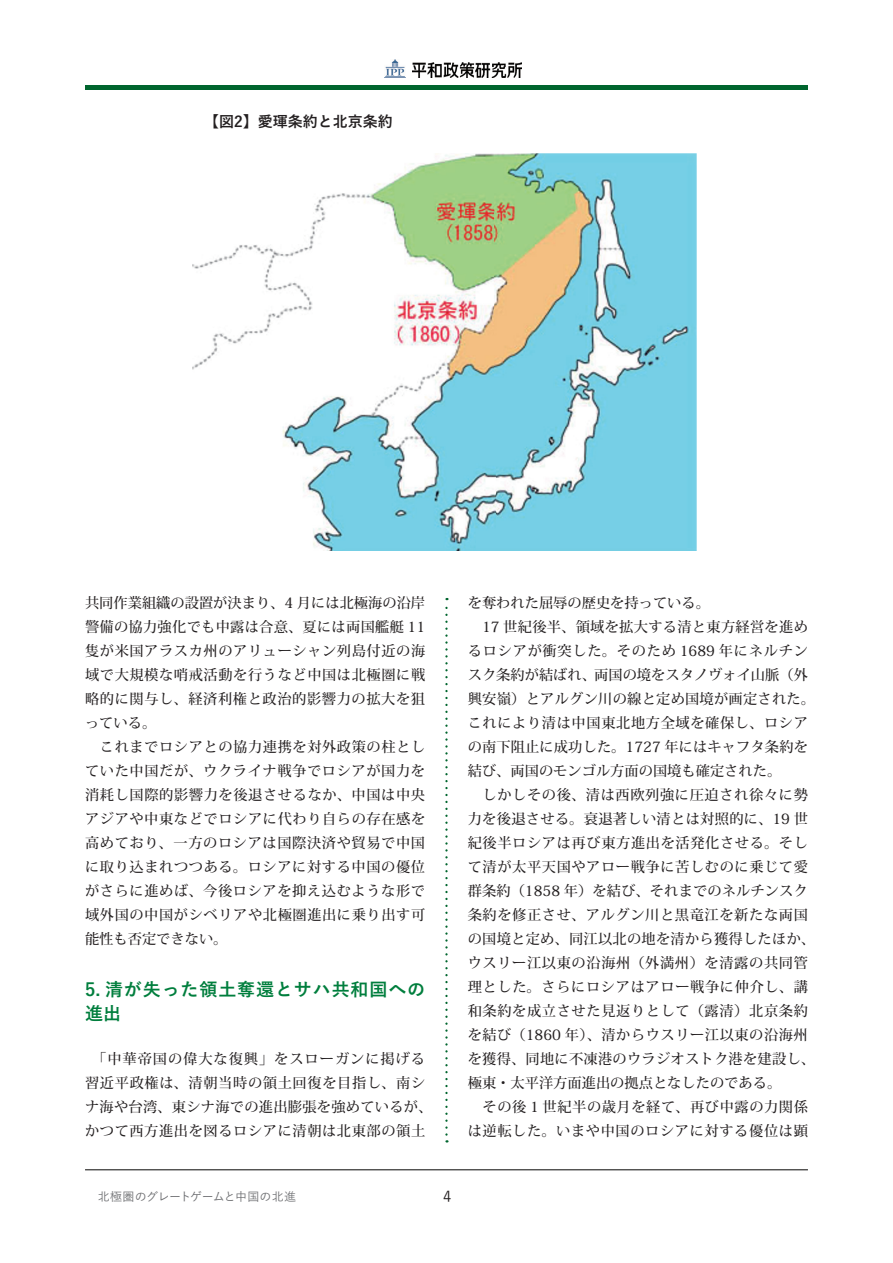
<style>
.page{position:relative;width:893px;height:1263px;background:#fff}
.page>*{position:absolute;margin:0;border:0;box-sizing:border-box;transform-origin:0 0}
.t1{font:700 18px/24px "Yu Go";letter-spacing:.05em;color:#007e3d}
.t2{font:700 15px "Yu Go";color:#231f20}
.t3{font:500 15px "Yu Go";color:#231f20}
.t4{font:500 14.25px/24px "Koz Min Pro";letter-spacing:.04em;color:#231f20}
.t5{font:500 12px "Yu Go";letter-spacing:-.03em;color:#6c6d70}
</style>
<div class="page">
<hr style="left:85px;top:1169px;width:723px;height:1px;background:#060504">
<hr style="left:85px;top:85px;width:723px;height:4px;background:#00652e">
<img style="left:385px;top:60px;width:20px;height:18px">
<img style="left:412px;top:63px;width:110px;height:14px">
<svg style="left:445px;top:598px;width:3px;height:536px"></svg>
<img style="left:193px;top:154px;width:503px;height:397px">
<p class="t2" style="left:204px;top:113px;width:190px">【図2】愛琿条約と北京条約</p>
<p class="t4" style="left:85px;top:590px;width:342px">共同作業組織の設置が決まり、4 月には北極海の沿岸警備の協力強化でも中露は合意、夏には両国艦艇 11隻が米国アラスカ州のアリューシャン列島付近の海域で大規模な哨戒活動を行うなど中国は北極圏に戦略的に関与し、経済利権と政治的影響力の拡大を狙っている。<br>　これまでロシアとの協力連携を対外政策の柱としていた中国だが、ウクライナ戦争でロシアが国力を消耗し国際的影響力を後退させるなか、中国は中央アジアや中東などでロシアに代わり自らの存在感を高めており、一方のロシアは国際決済や貿易で中国に取り込まれつつある。ロシアに対する中国の優位がさらに進めば、今後ロシアを抑え込むような形で域外国の中国がシベリアや北極圏進出に乗り出す可能性も否定できない。</p>
<p class="t1" style="left:85px;top:977px;width:342px">5. 清が失った領土奪還とサハ共和国への進出</p>
<p class="t4" style="left:85px;top:1047px;width:349px">　「中華帝国の偉大な復興」をスローガンに掲げる習近平政権は、清朝当時の領土回復を目指し、南シナ海や台湾、東シナ海での進出膨張を強めているが、かつて西方進出を図るロシアに清朝は北東部の領土</p>
<p class="t4" style="left:468px;top:591px;width:349px">を奪われた屈辱の歴史を持っている。<br>　17 世紀後半、領域を拡大する清と東方経営を進めるロシアが衝突した。そのため 1689 年にネルチンスク条約が結ばれ、両国の境をスタノヴォイ山脈（外興安嶺）とアルグン川の線と定め国境が画定された。これにより清は中国東北地方全域を確保し、ロシアの南下阻止に成功した。1727 年にはキャフタ条約を結び、両国のモンゴル方面の国境も確定された。<br>　しかしその後、清は西欧列強に圧迫され徐々に勢力を後退させる。衰退著しい清とは対照的に、19 世紀後半ロシアは再び東方進出を活発化させる。そして清が太平天国やアロー戦争に苦しむのに乗じて愛群条約（1858 年）を結び、それまでのネルチンスク条約を修正させ、アルグン川と黒竜江を新たな両国の国境と定め、同江以北の地を清から獲得したほか、ウスリー江以東の沿海州（外満州）を清露の共同管理とした。さらにロシアはアロー戦争に仲介し、講和条約を成立させた見返りとして（露清）北京条約を結び（1860 年）、清からウスリー江以東の沿海州を獲得、同地に不凍港のウラジオストク港を建設し、極東・太平洋方面進出の拠点となしたのである。<br>　その後 1 世紀半の歳月を経て、再び中露の力関係は逆転した。いまや中国のロシアに対する優位は顕</p>
<p class="t5" style="left:98px;top:1186px;width:200px">北極圏のグレートゲームと中国の北進</p>
<p class="t3" style="left:443px;top:1183px;width:10px">4</p>
</div>
